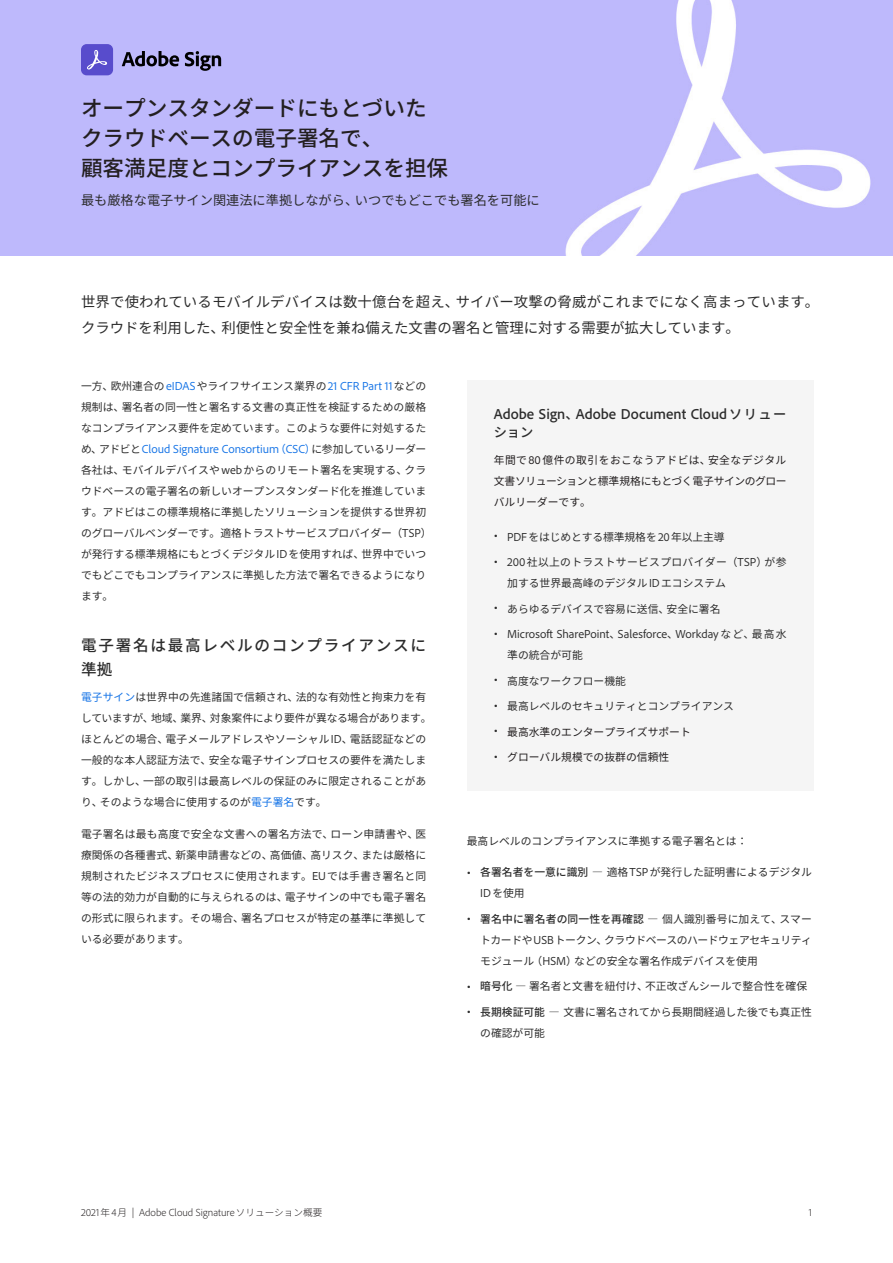
<style>
.page{position:relative;width:893px;height:1263px;background:#fff}
.page>*{position:absolute;margin:0;border:0;box-sizing:border-box;transform-origin:0 0}
.t1{font:700 21.6px/30px "Adobe Clean Han";color:#231f20}
.t2{font:700 15.6px/24px "Adobe Clean Han";letter-spacing:.11em;color:#2c2c2c}
.t3{font:14.4px/25.5px "Adobe Clean Han";letter-spacing:.01em;color:#2c2c2c}
.t4{font:13.2px "Adobe Clean Han";color:#2c2c2c}
.t5{font:700 13.2px/18px "Adobe Clean Han";color:#2c2c2c}
.t6{font:10.8px/21px "Adobe Clean Han";color:#2c2c2c}
.t7{font:10.8px/21px "Adobe Clean Han";color:#231f20;text-align:justify}
.t8{font:10.8px/21px "Adobe Clean Han";letter-spacing:.025em;color:#2c2c2c}
.t9{font:300 9.6px "Adobe Clean Han";color:#231f20}
.s1{color:#1473e6}
.s2{font-weight:700}
.s3{font-weight:700;color:#2c2c2c}
</style>
<div class="page">
<img style="left:0;top:0;width:893px;height:255px">
<svg style="left:122px;top:51px;width:57px;height:15px"></svg>
<svg style="left:185px;top:51px;width:36px;height:20px"></svg>
<div style="left:81px;top:44px;width:32px;height:31px;background:#584ccc;border-radius:6px"></div>
<svg style="left:87px;top:50px;width:20px;height:20px"></svg>
<div style="left:467px;top:381px;width:346px;height:410px;background:#f5f5f5"></div>
<h1 class="t1" style="left:81px;top:94px;width:369px">オープンスタンダードにもとづいたクラウドベースの電子署名で、<br>顧客満足度とコンプライアンスを担保</h1>
<p class="t4" style="left:81px;top:193px;width:460px">最も厳格な電子サイン関連法に準拠しながら、いつでもどこでも署名を可能に</p>
<h3 class="t3" style="left:81px;top:289px;width:740px">世界で使われているモバイルデバイスは数十億台を超え、サイバー攻撃の脅威がこれまでになく高まっています。クラウドを利用した、利便性と安全性を兼ね備えた文書の署名と管理に対する需要が拡大しています。</h3>
<p class="t6" style="left:81px;top:375px;width:352px">一方、欧州連合の<span class="s1">eIDAS</span>やライフサイエンス業界の<span class="s1">21 CFR Part 11</span>などの規制は、署名者の同一性と署名する文書の真正性を検証するための厳格なコンプライアンス要件を定めています。このような要件に対処するため、アドビと<span class="s1">Cloud Signature Consortium（CSC）</span>に参加しているリーダー各社は、モバイルデバイスやwebからのリモート署名を実現する、クラウドベースの電子署名の新しいオープンスタンダード化を推進しています。アドビはこの標準規格に準拠したソリューションを提供する世界初のグローバルベンダーです。適格トラストサービスプロバイダー（TSP）が発行する標準規格にもとづくデジタルIDを使用すれば、世界中でいつでもどこでもコンプライアンスに準拠した方法で署名できるようになります。</p>
<h2 class="t2" style="left:81px;top:633px;width:347px">電子署名は最高レベルのコンプライアンスに準拠</h2>
<p class="t6" style="left:81px;top:687px;width:352px"><span class="s1">電子サイン</span>は世界中の先進諸国で信頼され、法的な有効性と拘束力を有していますが、地域、業界、対象案件により要件が異なる場合があります。ほとんどの場合、電子メールアドレスやソーシャルID、電話認証などの一般的な本人認証方法で、安全な電子サインプロセスの要件を満たします。しかし、一部の取引は最高レベルの保証のみに限定されることがあり、そのような場合に使用するのが<span class="s1">電子署名</span>です。</p>
<p class="t6" style="left:81px;top:824px;width:347px;text-align:justify">電子署名は最も高度で安全な文書への署名方法で、ローン申請書や、医療関係の各種書式、新薬申請書などの、高価値、高リスク、または厳格に規制されたビジネスプロセスに使用されます。EU では手書き署名と同等の法的効力が自動的に与えられるのは、電子サインの中でも電子署名の形式に限られます。その場合、署名プロセスが特定の基準に準拠している必要があります。</p>
<p class="t6" style="left:467px;top:830px;width:282px">最高レベルのコンプライアンスに準拠する電子署名とは：</p>
<p class="t5" style="left:494px;top:405px;width:294px">Adobe Sign、Adobe Document Cloud ソリューション</p>
<p class="t7" style="left:494px;top:450px;width:294px">年間で80億件の取引をおこなうアドビは、安全なデジタル文書ソリューションと標準規格にもとづく電子サインのグローバルリーダーです。</p>
<p class="t6" style="left:494px;top:527px;width:232px"><span class="s2">•</span> PDFをはじめとする標準規格を20年以上主導</p>
<p class="t8" style="left:507px;top:552px;width:281px;text-indent:-14px"><span class="s2">•</span> 200社以上のトラストサービスプロバイダー（TSP）が参加する世界最高峰のデジタルIDエコシステム</p>
<p class="t6" style="left:494px;top:599px;width:228px"><span class="s2">•</span> あらゆるデバイスで容易に送信、安全に署名</p>
<p class="t6" style="left:507px;top:624px;width:281px;text-indent:-14px"><span class="s2">•</span> Microsoft SharePoint、Salesforce、Workday など、最高水準の統合が可能</p>
<p class="t6" style="left:494px;top:671px;width:134px"><span class="s2">•</span> 高度なワークフロー機能</p>
<p class="t6" style="left:494px;top:696px;width:242px"><span class="s2">•</span> 最高レベルのセキュリティとコンプライアンス</p>
<p class="t7" style="left:494px;top:722px;width:199px"><span class="s3">•</span> 最高水準のエンタープライズサポート</p>
<p class="t7" style="left:494px;top:747px;width:177px"><span class="s3">•</span> グローバル規模での抜群の信頼性</p>
<p class="t6" style="left:480px;top:862px;width:333px;text-indent:-14px"><span class="s2">• 各署名者を一意に識別</span> — 適格TSPが発行した証明書によるデジタル<br>IDを使用</p>
<p class="t6" style="left:480px;top:909px;width:333px;text-align:justify;text-indent:-13px"><span class="s2">• 署名中に署名者の同一性を再確認</span> — 個人識別番号に加えて、スマートカードやUSBトークン、クラウドベースのハードウェアセキュリティモジュール（HSM）などの安全な署名作成デバイスを使用</p>
<p class="t6" style="left:467px;top:976px;width:342px"><span class="s2">• 暗号化</span> — 署名者と文書を紐付け、不正改ざんシールで整合性を確保</p>
<p class="t6" style="left:480px;top:1002px;width:333px;text-indent:-13px"><span class="s2">• 長期検証可能</span> — 文書に署名されてから長期間経過した後でも真正性の確認が可能</p>
<p class="t9" style="left:81px;top:1207px;width:243px">2021年4月 | Adobe Cloud Signatureソリューション概要</p>
<p class="t9" style="left:809px;top:1207px;width:5px">1</p>
</div>
